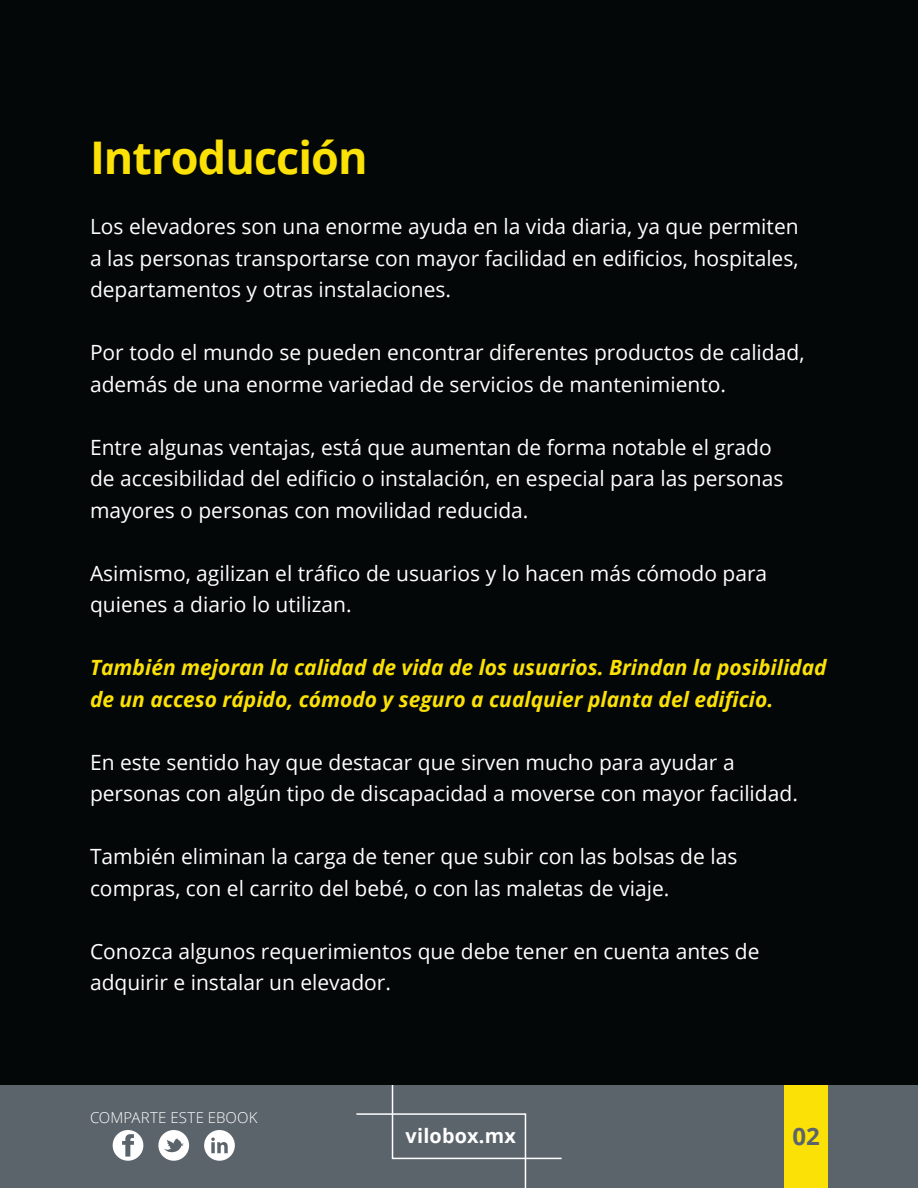
<style>
.page{position:relative;width:918px;height:1188px;background:#fff}
.page>*{position:absolute;margin:0;border:0;box-sizing:border-box;transform-origin:0 0}
._1_0_Titulos{font:700 45px "Open Sans";letter-spacing:-.02em;color:#fbe106}
.t1{font:700 24px "Open Sans";color:#5b646b}
._3_0Texto{font:21px/31.5px "Open Sans";color:#fff}
._3_0Texto-2{font:italic 700 21px/31.5px "Open Sans";color:#fbe106}
.t2{font:700 19.8px "Open Sans";letter-spacing:.01em;color:#fff}
.t3{font:300 15px "Open Sans";letter-spacing:.01em;color:#fff}
</style>
<div class="page">
<div style="left:0;top:1084px;width:918px;height:104px;background:#5b646b"></div>
<div style="left:784px;top:1084px;width:44px;height:104px;background:#fbe106"></div>
<svg style="left:204px;top:1130px;width:31px;height:31px"></svg>
<svg style="left:158px;top:1130px;width:31px;height:31px"></svg>
<svg style="left:113px;top:1130px;width:30px;height:31px"></svg>
<svg style="left:355px;top:1084px;width:208px;height:104px"></svg>
<div style="left:0;top:0;width:918px;height:1084px;background:#040707"></div>
<p class="_1_0_Titulos" style="left:90px;top:126px;width:279px">Introducción</p>
<p class="_3_0Texto" style="left:90px;top:210px;width:710px;text-align:justify">Los elevadores son una enorme ayuda en la vida diaria, ya que permiten a las personas transportarse con mayor facilidad en edificios, hospitales, departamentos y otras instalaciones.</p>
<p class="_3_0Texto" style="left:90px;top:336px;width:716px">Por todo el mundo se pueden encontrar diferentes productos de calidad, además de una enorme variedad de servicios de mantenimiento.</p>
<p class="_3_0Texto" style="left:90px;top:431px;width:695px">Entre algunas ventajas, está que aumentan de forma notable el grado de accesibilidad del edificio o instalación, en especial para las personas mayores o personas con movilidad reducida.</p>
<p class="_3_0Texto" style="left:90px;top:557px;width:679px">Asimismo, agilizan el tráfico de usuarios y lo hacen más cómodo para quienes a diario lo utilizan.</p>
<p class="_3_0Texto-2" style="left:90px;top:651px;width:738px">También mejoran la calidad de vida de los usuarios. Brindan la posibilidad de un acceso rápido, cómodo y seguro a cualquier planta del edificio.</p>
<p class="_3_0Texto" style="left:90px;top:746px;width:709px">En este sentido hay que destacar que sirven mucho para ayudar a personas con algún tipo de discapacidad a moverse con mayor facilidad.</p>
<p class="_3_0Texto" style="left:90px;top:840px;width:649px">También eliminan la carga de tener que subir con las bolsas de las compras, con el carrito del bebé, o con las maletas de viaje.</p>
<p class="_3_0Texto" style="left:90px;top:935px;width:671px">Conozca algunos requerimientos que debe tener en cuenta antes de adquirir e instalar un elevador.</p>
<p class="t3" style="left:90px;top:1108px;width:169px">COMPARTE ESTE EBOOK</p>
<p class="t2" style="left:406px;top:1122px;width:112px">vilobox.mx</p>
<p class="t1" style="left:793px;top:1120px;width:29px">02</p>
</div>
